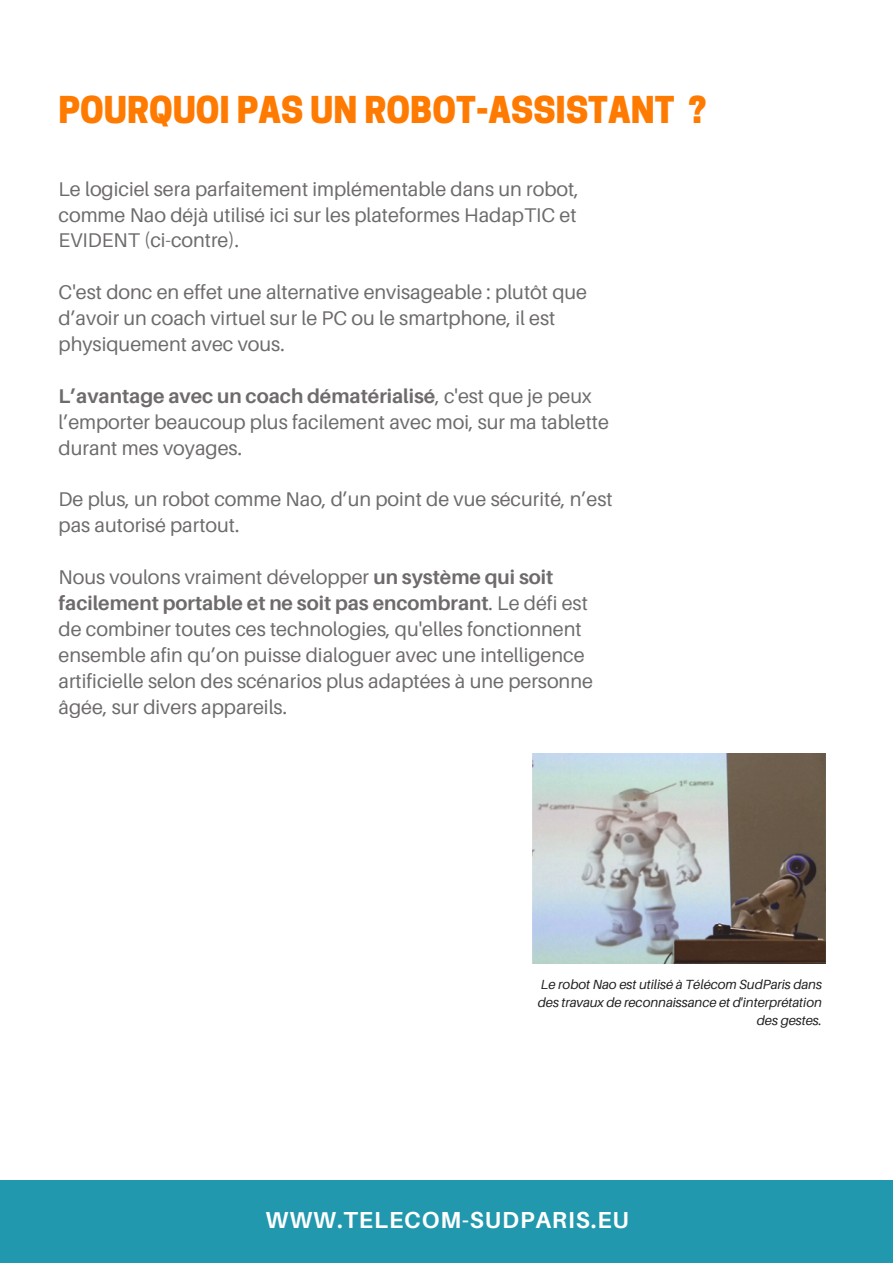
<style>
.page{position:relative;width:893px;height:1263px;background:#fff}
.page>*{position:absolute;margin:0;border:0;box-sizing:border-box;transform-origin:0 0}
.t1{font:800 34.8px "Cooper Hewitt";color:#ff7a00}
.t2{font:700 23.25px "Aileron";letter-spacing:.04em;color:#fff}
.t3{font:19.8px/26px "Aileron";color:#191315}
.t4{font:italic 13.2px/18px "Aileron";color:#222;text-align:right}
.s1{font-weight:700}
</style>
<div class="page">
<div style="left:0;top:1180px;width:893px;height:83px;background:#2198ae"></div>
<img style="left:533px;top:753px;width:292px;height:211px">
<h1 class="t1" style="left:59px;top:97px;width:649px">POURQUOI PAS UN ROBOT-ASSISTANT ?</h1>
<p class="t3" style="left:59px;top:175px;width:522px;text-align:justify">Le logiciel sera parfaitement implémentable dans un robot, comme Nao déjà utilisé ici sur les plateformes HadapTIC et EVIDENT (ci-contre).</p>
<p class="t3" style="left:59px;top:279px;width:530px">C'est donc en effet une alternative envisageable : plutôt que d’avoir un coach virtuel sur le PC ou le smartphone, il est physiquement avec vous.</p>
<p class="t3" style="left:59px;top:382px;width:552px"><span class="s1">L’avantage avec un coach dématérialisé</span>, c'est que je peux l’emporter beaucoup plus facilement avec moi, sur ma tablette durant mes voyages.</p>
<p class="t3" style="left:59px;top:486px;width:556px">De plus, un robot comme Nao, d’un point de vue sécurité, n’est pas autorisé partout.</p>
<p class="t3" style="left:59px;top:564px;width:536px">Nous voulons vraiment développer <span class="s1">un système qui soit facilement portable et ne soit pas encombrant</span>. Le défi est de combiner toutes ces technologies, qu'elles fonctionnent ensemble afin qu’on puisse dialoguer avec une intelligence artificielle selon des scénarios plus adaptées à une personne âgée, sur divers appareils.</p>
<p class="t4" style="left:538px;top:975px;width:286px">Le robot Nao est utilisé à Télécom SudParis dans des travaux de reconnaissance et d'interprétation des gestes.</p>
<p class="t2" style="left:266px;top:1205px;width:365px">WWW.TELECOM-SUDPARIS.EU</p>
</div>
